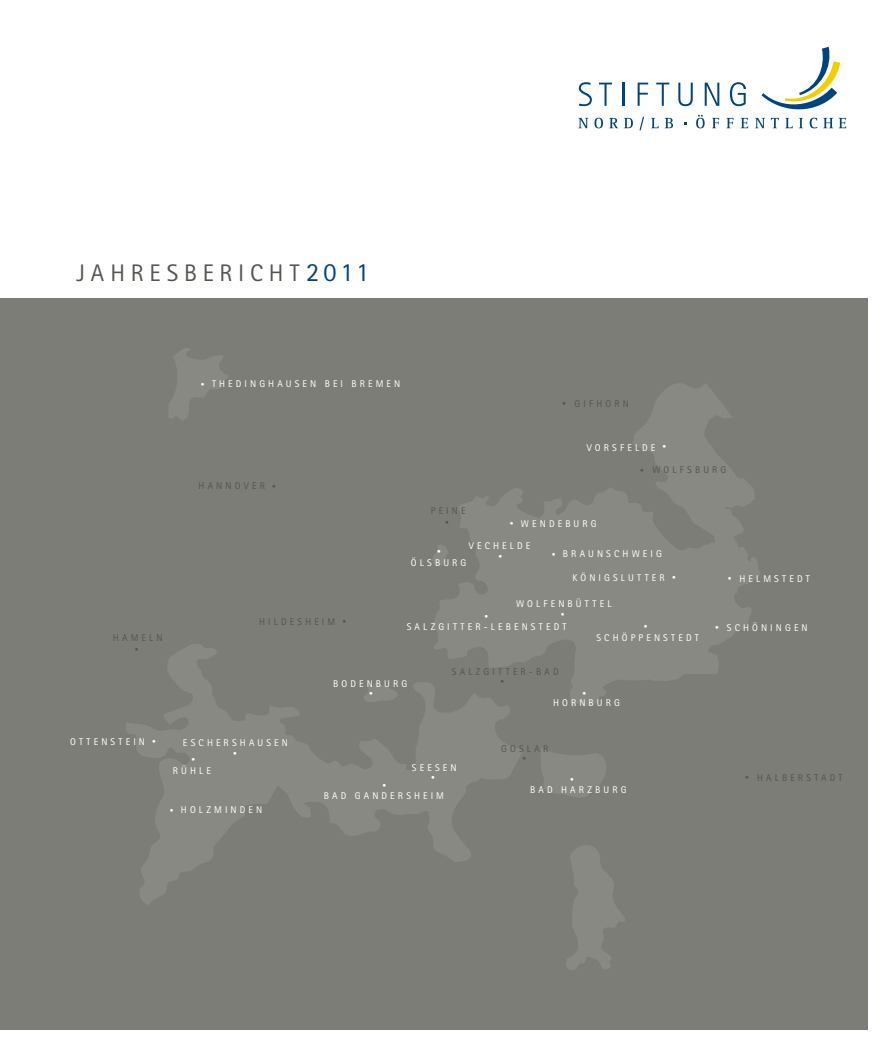
<style>
.page{position:relative;width:893px;height:1055px;background:#fff}
.page>*{position:absolute;margin:0;border:0;box-sizing:border-box;transform-origin:0 0}
.t1{font:24px "Agfa Rotis Sans Serif";letter-spacing:.24em;color:#565650}
.t2{font:9.75px "Agfa Rotis Sans Serif";letter-spacing:.32em;color:#fff}
.t3{font:9.75px "Agfa Rotis Sans Serif";letter-spacing:.32em;color:#565650}
.t4{font:7.5px "Agfa Rotis Sans Serif";color:#fff}
.t5{font:7.5px "Agfa Rotis Sans Serif";color:#565650}
.s1{font-size:26.25px;color:#00447d}
</style>
<div class="page">
<div style="left:0;top:298px;width:867px;height:731px;background:#7d7d77"></div>
<svg style="left:433px;top:383px;width:327px;height:324px;fill:#898984"></svg>
<svg style="left:541px;top:749px;width:65px;height:48px"></svg>
<svg style="left:566px;top:845px;width:59px;height:124px"></svg>
<svg style="left:126px;top:643px;width:397px;height:261px"></svg>
<svg style="left:364px;top:682px;width:34px;height:21px"></svg>
<svg style="left:433px;top:544px;width:15px;height:21px"></svg>
<svg style="left:169px;top:348px;width:59px;height:72px"></svg>
<svg style="left:578px;top:118px;width:10px;height:10px"></svg>
<svg style="left:594px;top:118px;width:9px;height:10px"></svg>
<svg style="left:609px;top:118px;width:9px;height:10px"></svg>
<svg style="left:624px;top:118px;width:9px;height:10px"></svg>
<svg style="left:639px;top:117px;width:5px;height:13px"></svg>
<svg style="left:651px;top:118px;width:8px;height:10px"></svg>
<svg style="left:665px;top:118px;width:8px;height:10px"></svg>
<svg style="left:696px;top:115px;width:9px;height:13px"></svg>
<svg style="left:712px;top:118px;width:7px;height:10px"></svg>
<svg style="left:726px;top:118px;width:7px;height:10px"></svg>
<svg style="left:741px;top:118px;width:7px;height:10px"></svg>
<svg style="left:755px;top:47px;width:91px;height:81px"></svg>
<svg style="left:579px;top:82px;width:13px;height:24px"></svg>
<svg style="left:599px;top:83px;width:13px;height:23px"></svg>
<hr style="left:622px;top:83px;width:2px;height:23px;background:#00447d">
<svg style="left:638px;top:83px;width:10px;height:23px"></svg>
<svg style="left:656px;top:83px;width:13px;height:23px"></svg>
<svg style="left:678px;top:83px;width:15px;height:23px"></svg>
<svg style="left:705px;top:83px;width:14px;height:23px"></svg>
<svg style="left:730px;top:82px;width:16px;height:24px"></svg>
<h1 class="t1" style="left:77px;top:259px;width:294px">JAHRESBERICHT<span class="s1">2011</span></h1>
<p class="t3" style="left:113px;top:632px;width:51px">HAMELN</p>
<p class="t5" style="left:135px;top:645px;width:5px">•</p>
<p class="t4" style="left:201px;top:380px;width:5px">•</p>
<p class="t2" style="left:212px;top:378px;width:190px">THEDINGHAUSEN BEI BREMEN</p>
<p class="t3" style="left:198px;top:480px;width:68px">HANNOVER</p>
<p class="t5" style="left:272px;top:482px;width:5px">•</p>
<p class="t3" style="left:431px;top:505px;width:36px">PEINE</p>
<p class="t5" style="left:562px;top:399px;width:5px">•</p>
<p class="t3" style="left:575px;top:398px;width:56px">GIFHORN</p>
<p class="t2" style="left:587px;top:441px;width:70px">VORSFELDE</p>
<p class="t4" style="left:662px;top:442px;width:5px">•</p>
<p class="t5" style="left:640px;top:466px;width:5px">•</p>
<p class="t3" style="left:652px;top:464px;width:75px">WOLFSBURG</p>
<p class="t2" style="left:521px;top:517px;width:77px">WENDEBURG</p>
<p class="t2" style="left:469px;top:540px;width:63px">VECHELDE</p>
<p class="t5" style="left:445px;top:518px;width:5px">•</p>
<p class="t4" style="left:510px;top:519px;width:5px">•</p>
<p class="t4" style="left:437px;top:547px;width:5px">•</p>
<p class="t2" style="left:563px;top:548px;width:101px">BRAUNSCHWEIG</p>
<p class="t4" style="left:552px;top:549px;width:5px">•</p>
<p class="t4" style="left:498px;top:552px;width:5px">•</p>
<p class="t2" style="left:411px;top:556px;width:57px">ÖLSBURG</p>
<p class="t2" style="left:572px;top:572px;width:94px">KÖNIGSLUTTER</p>
<p class="t2" style="left:739px;top:572px;width:72px">HELMSTEDT</p>
<p class="t4" style="left:672px;top:572px;width:5px">•</p>
<p class="t4" style="left:728px;top:574px;width:5px">•</p>
<p class="t2" style="left:516px;top:597px;width:97px">WOLFENBÜTTEL</p>
<p class="t3" style="left:259px;top:616px;width:77px">HILDESHEIM</p>
<p class="t5" style="left:343px;top:617px;width:5px">•</p>
<p class="t4" style="left:484px;top:612px;width:5px">•</p>
<p class="t4" style="left:561px;top:610px;width:5px">•</p>
<p class="t2" style="left:407px;top:621px;width:161px">SALZGITTER-LEBENSTEDT</p>
<p class="t3" style="left:452px;top:666px;width:108px">SALZGITTER-BAD</p>
<p class="t2" style="left:333px;top:678px;width:76px">BODENBURG</p>
<p class="t4" style="left:369px;top:689px;width:5px">•</p>
<p class="t5" style="left:500px;top:677px;width:5px">•</p>
<p class="t4" style="left:644px;top:622px;width:5px">•</p>
<p class="t4" style="left:715px;top:623px;width:5px">•</p>
<p class="t2" style="left:596px;top:632px;width:104px">SCHÖPPENSTEDT</p>
<p class="t4" style="left:583px;top:689px;width:5px">•</p>
<p class="t2" style="left:553px;top:696px;width:68px">HORNBURG</p>
<p class="t2" style="left:727px;top:621px;width:82px">SCHÖNINGEN</p>
<p class="t2" style="left:70px;top:735px;width:77px">OTTENSTEIN</p>
<p class="t2" style="left:183px;top:737px;width:107px">ESCHERSHAUSEN</p>
<p class="t2" style="left:173px;top:764px;width:39px">RÜHLE</p>
<p class="t2" style="left:181px;top:804px;width:83px">HOLZMINDEN</p>
<p class="t4" style="left:152px;top:737px;width:5px">•</p>
<p class="t4" style="left:233px;top:749px;width:5px">•</p>
<p class="t4" style="left:192px;top:755px;width:5px">•</p>
<p class="t4" style="left:170px;top:805px;width:5px">•</p>
<p class="t2" style="left:412px;top:762px;width:46px">SEESEN</p>
<p class="t4" style="left:383px;top:781px;width:5px">•</p>
<p class="t4" style="left:431px;top:773px;width:5px">•</p>
<p class="t2" style="left:324px;top:789px;width:122px">BAD GANDERSHEIM</p>
<p class="t3" style="left:501px;top:742px;width:49px">GOSLAR</p>
<p class="t5" style="left:523px;top:754px;width:5px">•</p>
<p class="t4" style="left:570px;top:774px;width:5px">•</p>
<p class="t2" style="left:530px;top:784px;width:98px">BAD HARZBURG</p>
<p class="t5" style="left:745px;top:773px;width:5px">•</p>
<p class="t3" style="left:757px;top:771px;width:87px">HALBERSTADT</p>
</div>
